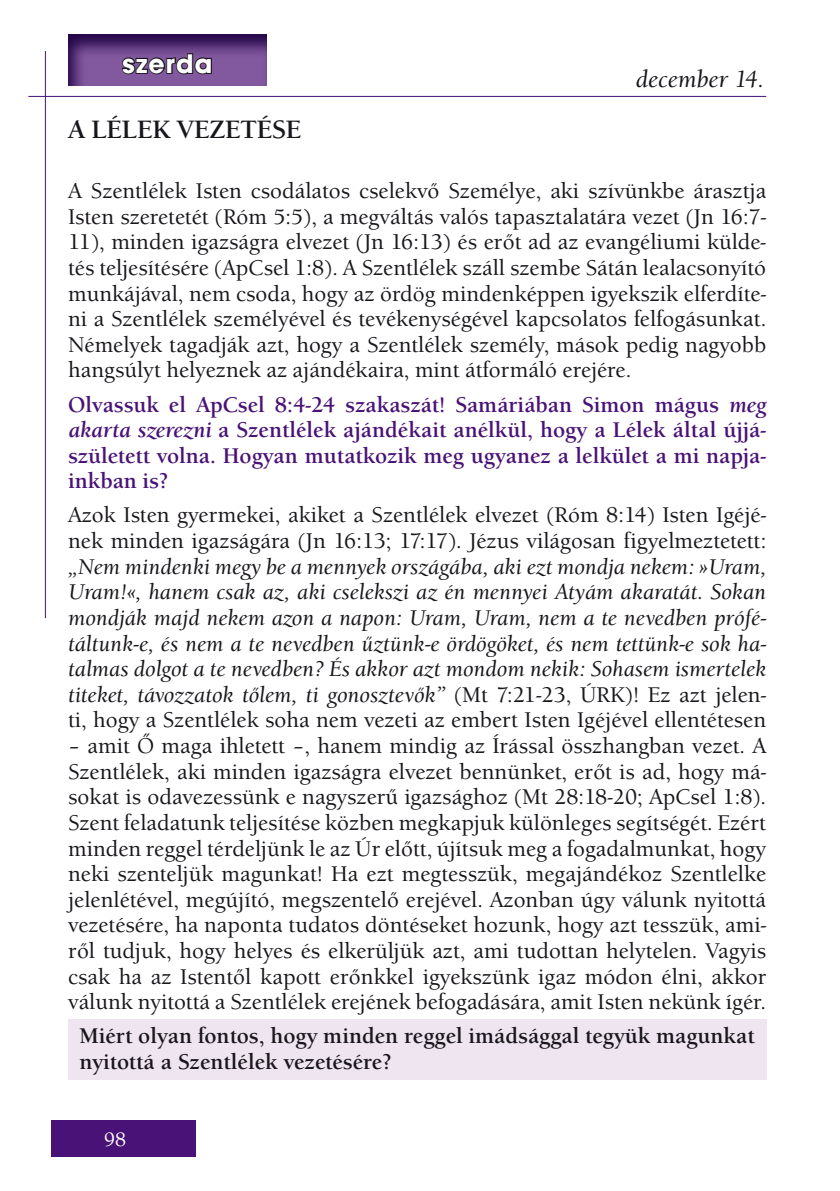
<style>
.page{position:relative;width:840px;height:1191px;background:#fff}
.page>*{position:absolute;margin:0;border:0;box-sizing:border-box;transform-origin:0 0}
.t1{font:700 28px "Avant Gar Got Itc TEE";letter-spacing:.04em;color:#fff}
.t2{font:700 26px "Berkeley Old Sty Itc TEE";color:#1a171c}
.t3{font:italic 500 24px "Berkeley Old Sty Itc TEE";color:#1a171c}
.t4{font:500 22px/25.6px "Berkeley Old Sty Itc TEE";color:#1a171c;text-align:justify}
.t5{font:italic 500 22px/25.6px "Berkeley Old Sty Itc TEE";color:#1a171c;text-align:justify}
.t6{font:700 22px/25.6px "Berkeley Old Sty Itc TEE";color:#491276;text-align:justify}
.t7{font:700 22px/25.6px "Berkeley Old Sty Itc TEE";color:#1a171c}
.t8{font:500 20px "Berkeley Old Sty Itc TEE";color:#fff}
.s1{font-style:italic}
.s2{font-style:normal}
</style>
<div class="page">
<div style="left:51px;top:1120px;width:145px;height:37px;background:#491276"></div>
<hr style="left:28px;top:96px;width:737px;height:1px;background:#491276">
<hr style="left:45px;top:51px;width:1px;height:567px;background:#491276">
<div style="left:68px;top:1019px;width:697px;height:60px;background:#efe5f1"></div>
<svg style="left:68px;top:34px;width:199px;height:52px;background:#643d82"></svg>
<svg style="left:120px;top:52px;width:93px;height:24px;background:#583d6a"></svg>
<p class="t1" style="left:122px;top:46px;width:91px">szerda</p>
<p class="t2" style="left:68px;top:115px;width:234px">A LÉLEK VEZETÉSE</p>
<p class="t3" style="left:635px;top:65px;width:130px">december 14.</p>
<p class="t4" style="left:68px;top:178px;width:699px">A Szentlélek Isten csodálatos cselekvő Személye, aki szívünkbe árasztja Isten szeretetét (Róm 5:5), a megváltás valós tapasztalatára vezet (Jn 16:7- 11), minden igazságra elvezet (Jn 16:13) és erőt ad az evangéliumi külde&shy;tés teljesítésére (ApCsel 1:8). A Szentlélek száll szembe Sátán lealacsonyító munkájával, nem csoda, hogy az ördög mindenképpen igyekszik elferdíte&shy;ni a Szentlélek személyével és tevékenységével kapcsolatos felfogásunkat.<br>Némelyek tagadják azt, hogy a Szentlélek személy, mások pedig nagyobb hangsúlyt helyeznek az ajándékaira, mint átformáló erejére.</p>
<p class="t6" style="left:68px;top:391px;width:699px">Olvassuk el ApCsel 8:4-24 szakaszát! Samáriában Simon mágus <span class="s1">meg akarta szerezni</span> a Szentlélek ajándékait anélkül, hogy a Lélek által újjá&shy;született volna. Hogyan mutatkozik meg ugyanez a lelkület a mi napja&shy;inkban is?</p>
<p class="t4" style="left:68px;top:502px;width:699px">Azok Isten gyermekei, akiket a Szentlélek elvezet (Róm 8:14) Isten Igéjé&shy;nek minden igazságára (Jn 16:13; 17:17). Jézus világosan figyelmeztetett:</p>
<p class="t5" style="left:68px;top:553px;width:699px">„Nem mindenki megy be a mennyek országába, aki ezt mondja nekem: »Uram, Uram!«, hanem csak az, aki cselekszi az én mennyei Atyám akaratát. Sokan mondják majd nekem azon a napon: Uram, Uram, nem a te nevedben prófé&shy;táltunk-e, és nem a te nevedben űztünk-e ördögöket, és nem tettünk-e sok ha&shy;talmas dolgot a te nevedben? És akkor azt mondom nekik: Sohasem ismertelek titeket, távozzatok tőlem, ti gonosztevők” <span class="s2">(Mt 7:21-23, ÚRK)! Ez azt jelen&shy;ti, hogy a Szentlélek soha nem vezeti az embert Isten Igéjével ellentétesen</span></p>
<p class="t4" style="left:68px;top:733px;width:699px">– amit Ő maga ihletett –, hanem mindig az Írással összhangban vezet. A Szentlélek, aki minden igazságra elvezet bennünket, erőt is ad, hogy má&shy;sokat is odavezessünk e nagyszerű igazsághoz (Mt 28:18-20; ApCsel 1:8).<br>Szent feladatunk teljesítése közben megkapjuk különleges segítségét. Ezért minden reggel térdeljünk le az Úr előtt, újítsuk meg a fogadalmunkat, hogy neki szenteljük magunkat! Ha ezt megtesszük, megajándékoz Szentlelke jelenlétével, megújító, megszentelő erejével. Azonban úgy válunk nyitottá vezetésére, ha naponta tudatos döntéseket hozunk, hogy azt tesszük, ami&shy;ről tudjuk, hogy helyes és elkerüljük azt, ami tudottan helytelen. Vagyis csak ha az Istentől kapott erőnkkel igyekszünk igaz módon élni, akkor válunk nyitottá a Szentlélek erejének befogadására, amit Isten nekünk ígér.</p>
<p class="t7" style="left:79px;top:1023px;width:676px">Miért olyan fontos, hogy minden reggel imádsággal tegyük magunkat nyitottá a Szentlélek vezetésére?</p>
<p class="t8" style="left:104px;top:1128px;width:24px">98</p>
</div>
